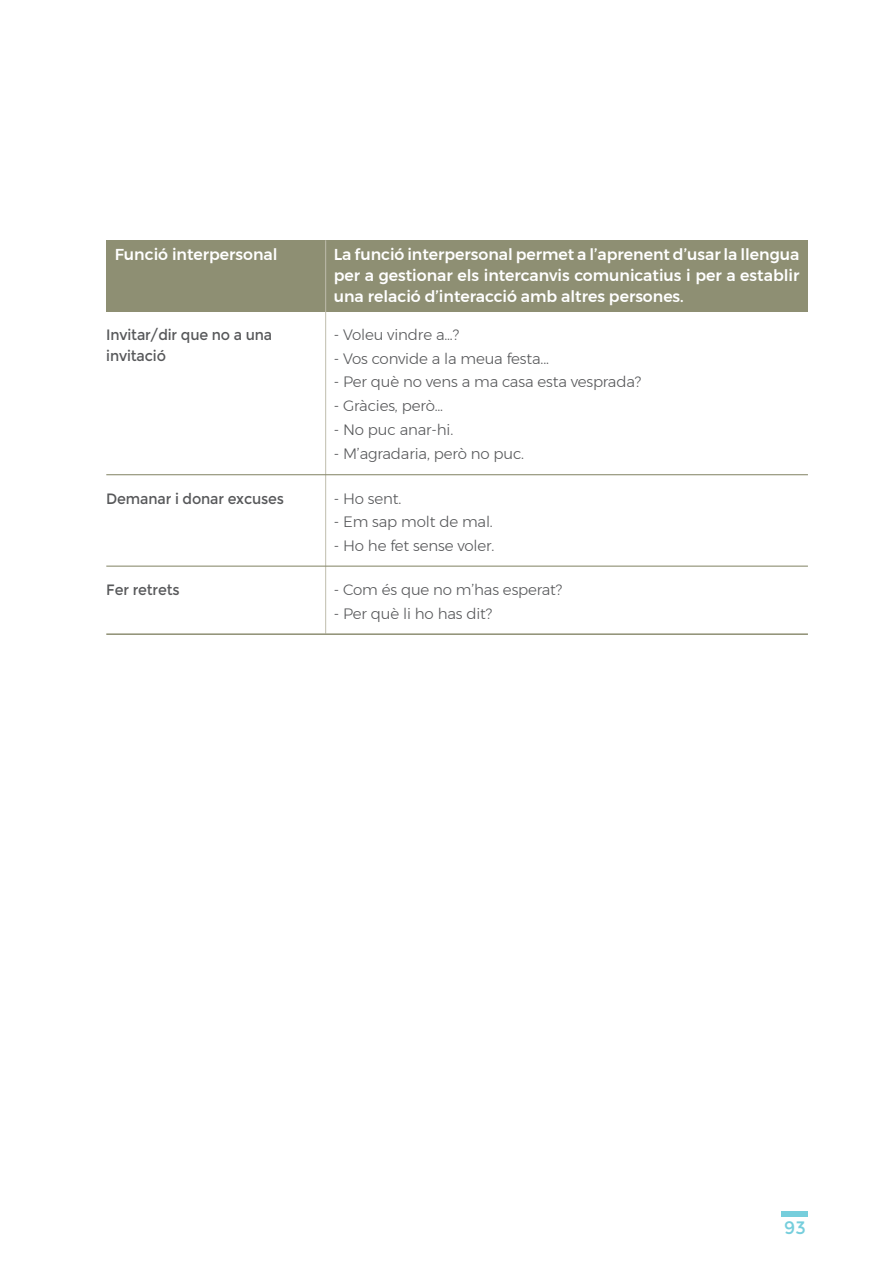
<style>
.page{position:relative;width:893px;height:1263px;background:#fff}
.page>*{position:absolute;margin:0;border:0;box-sizing:border-box;transform-origin:0 0}
.t1{font:18px "Montserrat";color:#76cedc}
.t2{font:500 15.75px/21px "Montserrat";color:#fff;text-align:justify}
.t3{font:300 15px "Montserrat";letter-spacing:-.01em;color:#57585a}
.t4{font:15px/21px "Montserrat";letter-spacing:-.01em;color:#57585a;scale:.95 1}
</style>
<div class="page">
<div style="left:782px;top:1212px;width:26px;height:5px;background:#76cedc"></div>
<div style="left:106px;top:240px;width:220px;height:72px;background:#8e8f73"></div>
<div style="left:325px;top:240px;width:483px;height:72px;background:#8e8f73"></div>
<hr style="left:325px;top:240px;width:1px;height:394px;background:#bfbdad">
<hr style="left:106px;top:474px;width:702px;height:1px;background:#8e8f73">
<hr style="left:106px;top:566px;width:702px;height:1px;background:#8e8f73">
<hr style="left:106px;top:633px;width:702px;height:2px;background:#8e8f73">
<p class="t2" style="left:115px;top:244px;width:164px">Funció interpersonal</p>
<p class="t2" style="left:334px;top:244px;width:467px">La funció interpersonal permet a l’aprenent d’usar la llengua per a gestionar els intercanvis comunicatius i per a establir una relació d’interacció amb altres persones.</p>
<p class="t4" style="left:106px;top:324px;width:176px">Invitar/dir que no a una invitació</p>
<p class="t3" style="left:334px;top:323px;width:127px">- Voleu vindre a...?</p>
<p class="t3" style="left:334px;top:347px;width:217px">- Vos convide a la meua festa...</p>
<p class="t3" style="left:334px;top:371px;width:309px">- Per què no vens a ma casa esta vesprada?</p>
<p class="t3" style="left:334px;top:394px;width:111px">- Gràcies, però...</p>
<p class="t3" style="left:334px;top:418px;width:121px">- No puc anar-hi.</p>
<p class="t3" style="left:334px;top:442px;width:192px">- M’agradaria, però no puc.</p>
<p class="t3" style="left:334px;top:487px;width:69px">- Ho sent.</p>
<p class="t3" style="left:334px;top:511px;width:161px">- Em sap molt de mal.</p>
<p class="t3" style="left:334px;top:534px;width:162px">- Ho he fet sense voler.</p>
<p class="t3" style="left:334px;top:578px;width:230px">- Com és que no m’has esperat?</p>
<p class="t3" style="left:334px;top:602px;width:160px">- Per què li ho has dit?</p>
<p class="t4" style="left:106px;top:488px;width:189px">Demanar i donar excuses</p>
<p class="t4" style="left:106px;top:579px;width:79px">Fer retrets</p>
<p class="t1" style="left:784px;top:1217px;width:23px">93</p>
</div>
